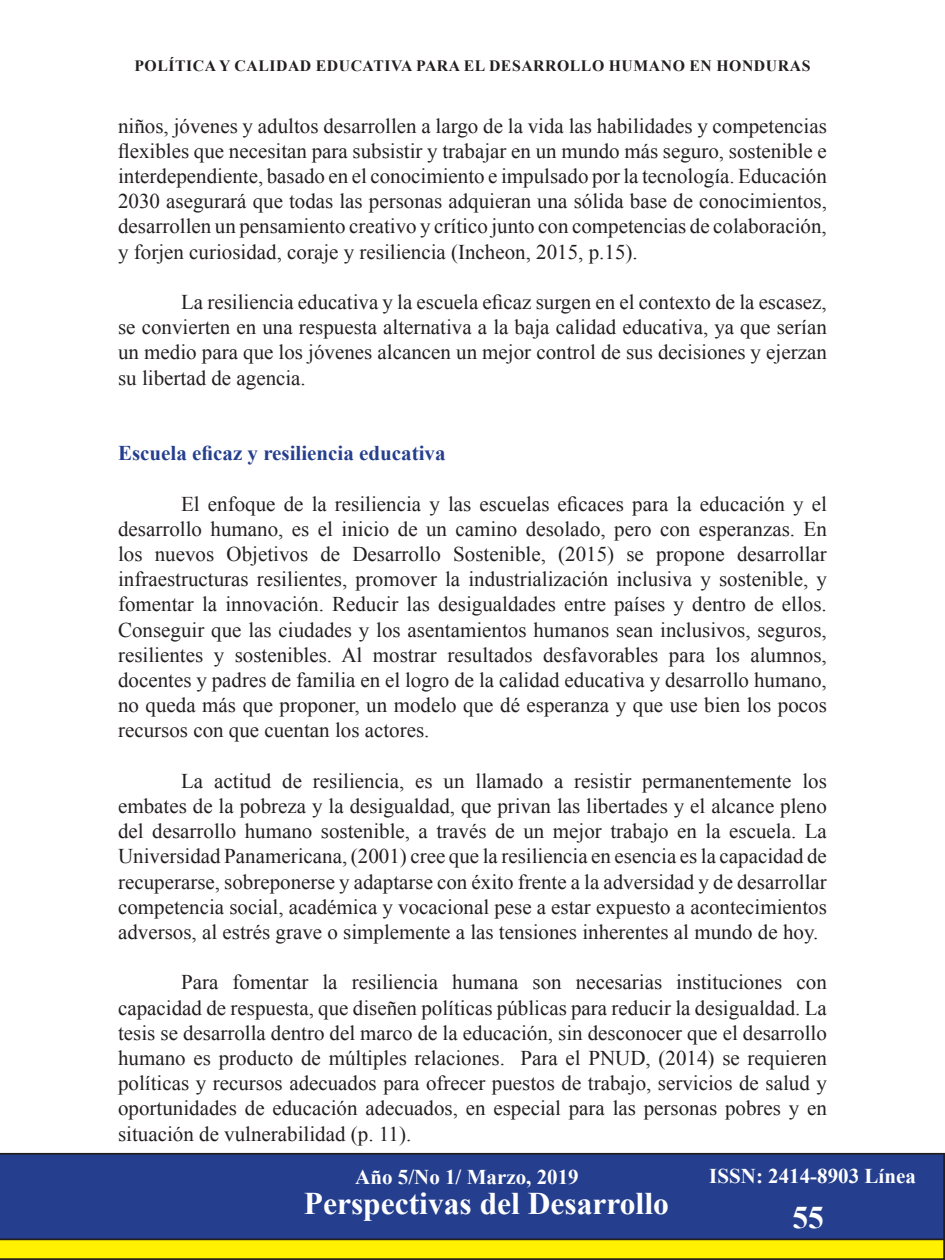
<style>
.page{position:relative;width:945px;height:1260px;background:#fff}
.page>*{position:absolute;margin:0;border:0;box-sizing:border-box;transform-origin:0 0}
.t1{font:700 31.5px "Times New Roman";color:#fff}
.t2{font:21px/25.2px "Times New Roman";color:#231f20;text-align:justify}
.t3{font:700 21px "Times New Roman";color:#fff}
.t4{font:700 21px "Times New Roman";color:#253f8e}
.t5{font:700 15.75px "Times New Roman";letter-spacing:.035em;color:#231f20}
</style>
<div class="page">
<svg style="left:0;top:1240px;width:945px;height:20px;background:#e8db04"></svg>
<div style="left:0;top:1153px;width:945px;height:87px;background:#253f8e"></div>
<p class="t5" style="left:134px;top:55px;width:677px">POLÍTICA Y CALIDAD EDUCATIVA PARA EL DESARROLLO HUMANO EN HONDURAS</p>
<p class="t2" style="left:118px;top:112px;width:710px">niños, jóvenes y adultos desarrollen a largo de la vida las habilidades y competencias flexibles que necesitan para subsistir y trabajar en un mundo más seguro, sostenible e interdependiente, basado en el conocimiento e impulsado por la tecnología. Educación 2030 asegurará que todas las personas adquieran una sólida base de conocimientos, desarrollen un pensamiento creativo y crítico junto con competencias de colaboración, y forjen curiosidad, coraje y resiliencia (Incheon, 2015, p.15).</p>
<p class="t2" style="left:118px;top:289px;width:710px;text-indent:63px">La resiliencia educativa y la escuela eficaz surgen en el contexto de la escasez, se convierten en una respuesta alternativa a la baja calidad educativa, ya que serían un medio para que los jóvenes alcancen un mejor control de sus decisiones y ejerzan su libertad de agencia.</p>
<p class="t4" style="left:118px;top:438px;width:329px">Escuela eficaz y resiliencia educativa</p>
<p class="t2" style="left:118px;top:490px;width:710px;text-indent:63px">El enfoque de la resiliencia y las escuelas eficaces para la educación y el desarrollo humano, es el inicio de un camino desolado, pero con esperanzas. En los nuevos Objetivos de Desarrollo Sostenible, (2015) se propone desarrollar infraestructuras resilientes, promover la industrialización inclusiva y sostenible, y fomentar la innovación. Reducir las desigualdades entre países y dentro de ellos.<br>Conseguir que las ciudades y los asentamientos humanos sean inclusivos, seguros, resilientes y sostenibles. Al mostrar resultados desfavorables para los alumnos, docentes y padres de familia en el logro de la calidad educativa y desarrollo humano, no queda más que proponer, un modelo que dé esperanza y que use bien los pocos recursos con que cuentan los actores.</p>
<p class="t2" style="left:118px;top:768px;width:710px;text-indent:63px">La actitud de resiliencia, es un llamado a resistir permanentemente los embates de la pobreza y la desigualdad, que privan las libertades y el alcance pleno del desarrollo humano sostenible, a través de un mejor trabajo en la escuela. La Universidad Panamericana, (2001) cree que la resiliencia en esencia es la capacidad de recuperarse, sobreponerse y adaptarse con éxito frente a la adversidad y de desarrollar competencia social, académica y vocacional pese a estar expuesto a acontecimientos adversos, al estrés grave o simplemente a las tensiones inherentes al mundo de hoy.</p>
<p class="t2" style="left:118px;top:969px;width:710px;text-indent:63px">Para fomentar la resiliencia humana son necesarias instituciones con capacidad de respuesta, que diseñen políticas públicas para reducir la desigualdad. La tesis se desarrolla dentro del marco de la educación, sin desconocer que el desarrollo humano es producto de múltiples relaciones. Para el PNUD, (2014) se requieren políticas y recursos adecuados para ofrecer puestos de trabajo, servicios de salud y oportunidades de educación adecuados, en especial para las personas pobres y en situación de vulnerabilidad (p. 11).</p>
<p class="t3" style="left:355px;top:1162px;width:225px">Año 5/No 1/ Marzo, 2019</p>
<p class="t3" style="left:709px;top:1161px;width:208px">ISSN: 2414-8903 Línea</p>
<h1 class="t1" style="left:304px;top:1181px;width:367px">Perspectivas del Desarrollo</h1>
<h1 class="t1" style="left:792px;top:1194px;width:33px">55</h1>
</div>
